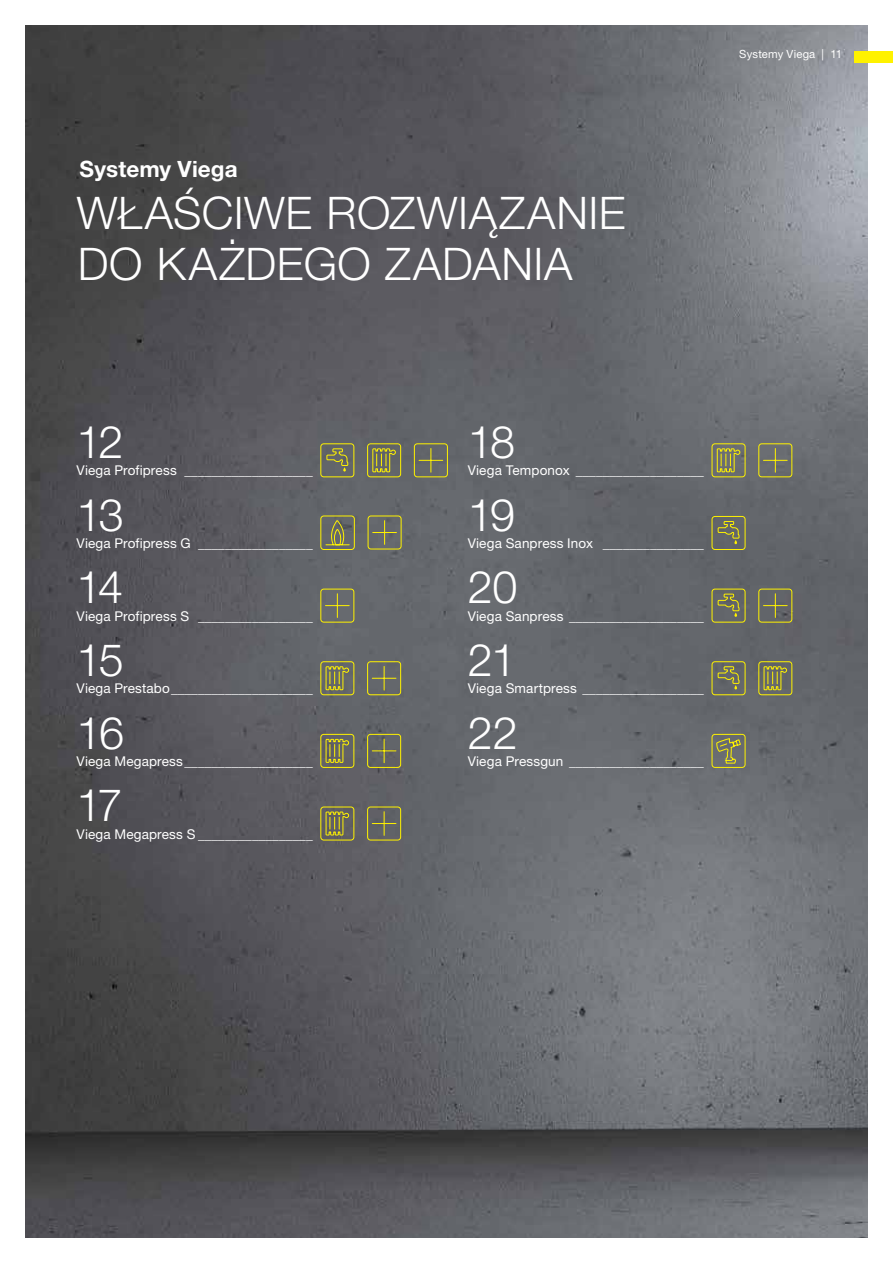
<style>
.page{position:relative;width:893px;height:1263px;background:#fff}
.page>*{position:absolute;margin:0;border:0;box-sizing:border-box;transform-origin:0 0}
.t1{font:45px/51.8px "M Ying Hei PR Cfor Viega W3";letter-spacing:.01em;color:#fff}
.t2{font:22.5px "M Ying Hei PR Cfor Viega W7";letter-spacing:.005em;color:#fff}
.t3{font:13.5px "M Ying Hei PR Cfor Viega W4";letter-spacing:.01em;color:#fff}
.t4{font:11.25px "M Ying Hei PR Cfor Viega W4";letter-spacing:.015em;color:#fff}
</style>
<div class="page">
<img style="left:26px;top:26px;width:841px;height:1211px">
<svg style="left:326px;top:448px;width:23px;height:23px"></svg>
<div style="left:320px;top:443px;width:34px;height:34px;border:1px solid #fff200;border-radius:3px"></div>
<div style="left:414px;top:443px;width:34px;height:34px;border:1px solid #fff200;border-radius:3px"></div>
<svg style="left:419px;top:448px;width:24px;height:24px"></svg>
<div style="left:367px;top:443px;width:34px;height:34px;border:1px solid #fff200;border-radius:3px"></div>
<svg style="left:372px;top:448px;width:24px;height:25px"></svg>
<div style="left:368px;top:515px;width:34px;height:34px;border:1px solid #fff200;border-radius:3px"></div>
<svg style="left:373px;top:521px;width:23px;height:23px"></svg>
<div style="left:320px;top:515px;width:35px;height:35px;border:1px solid #fff200;border-radius:3px"></div>
<svg style="left:325px;top:518px;width:25px;height:28px"></svg>
<div style="left:320px;top:589px;width:34px;height:34px;border:1px solid #fff200;border-radius:3px"></div>
<svg style="left:325px;top:594px;width:24px;height:23px"></svg>
<div style="left:367px;top:661px;width:34px;height:34px;border:1px solid #fff200;border-radius:3px"></div>
<svg style="left:372px;top:666px;width:24px;height:24px"></svg>
<div style="left:320px;top:661px;width:34px;height:34px;border:1px solid #fff200;border-radius:3px"></div>
<svg style="left:325px;top:666px;width:25px;height:25px"></svg>
<div style="left:367px;top:734px;width:34px;height:34px;border:1px solid #fff200;border-radius:3px"></div>
<svg style="left:372px;top:739px;width:24px;height:24px"></svg>
<div style="left:320px;top:734px;width:34px;height:34px;border:1px solid #fff200;border-radius:3px"></div>
<svg style="left:325px;top:738px;width:25px;height:25px"></svg>
<div style="left:367px;top:806px;width:34px;height:34px;border:1px solid #fff200;border-radius:3px"></div>
<svg style="left:372px;top:812px;width:24px;height:23px"></svg>
<div style="left:320px;top:806px;width:34px;height:34px;border:1px solid #fff200;border-radius:3px"></div>
<svg style="left:325px;top:811px;width:25px;height:25px"></svg>
<div style="left:758px;top:443px;width:34px;height:34px;border:1px solid #fff200;border-radius:3px"></div>
<svg style="left:763px;top:448px;width:24px;height:24px"></svg>
<div style="left:711px;top:443px;width:35px;height:34px;border:1px solid #fff200;border-radius:3px"></div>
<svg style="left:716px;top:448px;width:25px;height:25px"></svg>
<svg style="left:717px;top:520px;width:23px;height:24px"></svg>
<div style="left:711px;top:516px;width:35px;height:34px;border:1px solid #fff200;border-radius:3px"></div>
<svg style="left:717px;top:593px;width:23px;height:24px"></svg>
<div style="left:711px;top:589px;width:35px;height:34px;border:1px solid #fff200;border-radius:3px"></div>
<div style="left:758px;top:589px;width:34px;height:34px;border:1px solid #fff200;border-radius:3px"></div>
<svg style="left:763px;top:594px;width:24px;height:23px"></svg>
<svg style="left:717px;top:666px;width:23px;height:23px"></svg>
<div style="left:711px;top:661px;width:35px;height:34px;border:1px solid #fff200;border-radius:3px"></div>
<div style="left:758px;top:661px;width:34px;height:34px;border:1px solid #fff200;border-radius:3px"></div>
<svg style="left:763px;top:666px;width:25px;height:25px"></svg>
<div style="left:711px;top:734px;width:35px;height:34px;border:1px solid #fff200;border-radius:3px"></div>
<svg style="left:716px;top:738px;width:25px;height:26px"></svg>
<div style="left:855px;top:51px;width:38px;height:11px;background:#fff200"></div>
<h2 class="t2" style="left:79px;top:155px;width:160px">Systemy Viega</h2>
<h1 class="t1" style="left:77px;top:187px;width:550px">WŁAŚCIWE ROZWIĄZANIE<br>DO KAŻDEGO ZADANIA</h1>
<p class="t4" style="left:739px;top:47px;width:104px">Systemy Viega | 11</p>
<h1 class="t1" style="left:77px;top:416px;width:49px">12</h1>
<p class="t3" style="left:77px;top:462px;width:238px">Viega Profipress ___________________</p>
<h1 class="t1" style="left:77px;top:489px;width:49px">13</h1>
<p class="t3" style="left:77px;top:535px;width:238px">Viega Profipress G _________________</p>
<h1 class="t1" style="left:77px;top:561px;width:48px">14</h1>
<p class="t3" style="left:77px;top:607px;width:238px">Viega Profipress S _________________</p>
<h1 class="t1" style="left:77px;top:634px;width:49px">15</h1>
<p class="t3" style="left:77px;top:680px;width:238px">Viega Prestabo_____________________</p>
<h1 class="t1" style="left:77px;top:707px;width:49px">16</h1>
<p class="t3" style="left:77px;top:753px;width:238px">Viega Megapress___________________</p>
<h1 class="t1" style="left:77px;top:779px;width:48px">17</h1>
<p class="t3" style="left:77px;top:825px;width:238px">Viega Megapress S _________________</p>
<h1 class="t1" style="left:468px;top:416px;width:49px">18</h1>
<p class="t3" style="left:468px;top:462px;width:238px">Viega Temponox ___________________</p>
<h1 class="t1" style="left:468px;top:489px;width:49px">19</h1>
<p class="t3" style="left:468px;top:535px;width:238px">Viega Sanpress Inox _______________</p>
<h1 class="t1" style="left:468px;top:561px;width:51px">20</h1>
<p class="t3" style="left:468px;top:607px;width:238px">Viega Sanpress ____________________</p>
<h1 class="t1" style="left:468px;top:634px;width:50px">21</h1>
<p class="t3" style="left:468px;top:680px;width:238px">Viega Smartpress __________________</p>
<h1 class="t1" style="left:468px;top:707px;width:52px">22</h1>
<p class="t3" style="left:468px;top:753px;width:238px">Viega Pressgun ____________________</p>
</div>
